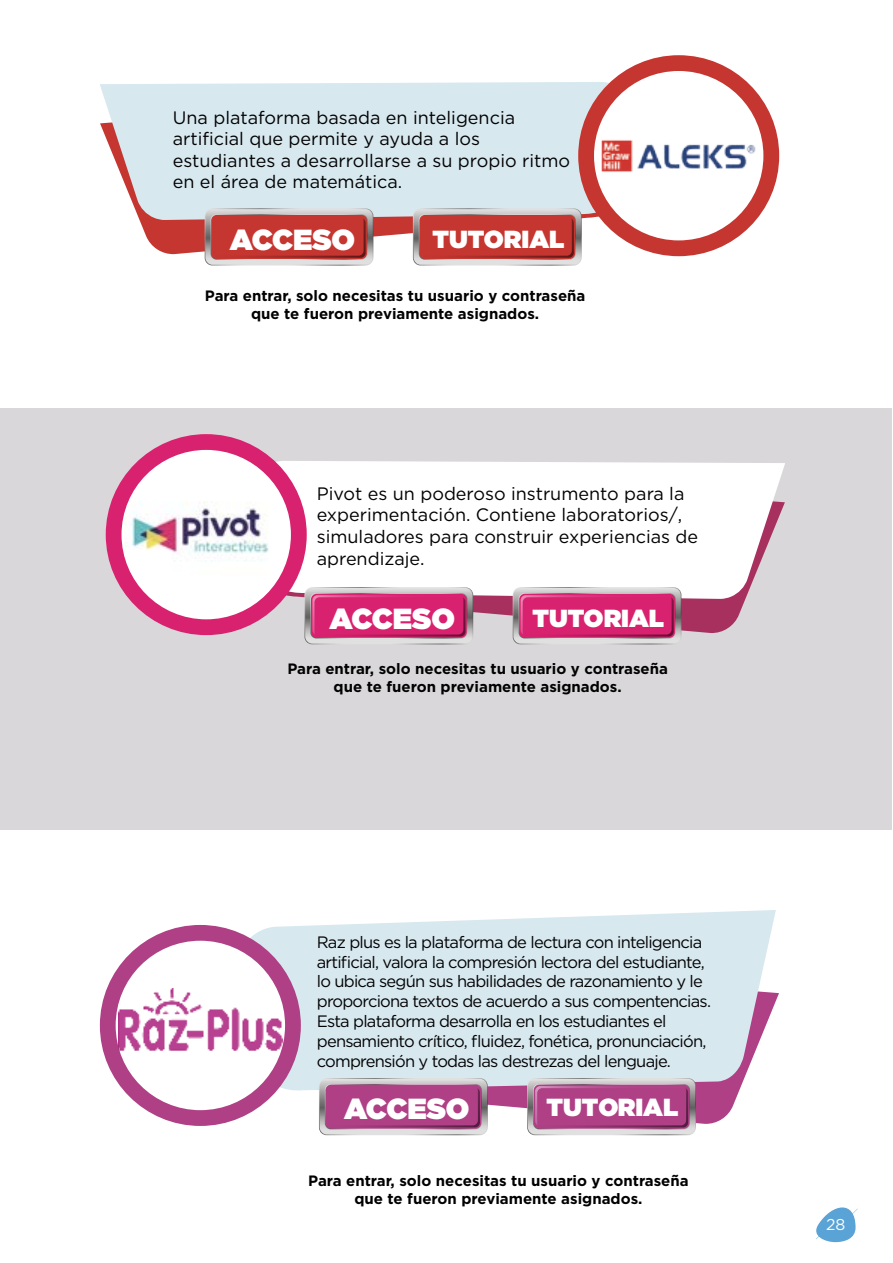
<style>
.page{position:relative;width:893px;height:1263px;background:#fff}
.page>*{position:absolute;margin:0;border:0;box-sizing:border-box;transform-origin:0 0}
.t1{font:900 29.1px "Gotham";color:#fff}
.t2{font:900 24.75px "Gotham";color:#fff}
.t3{font:18px/21.6px "Gotham";color:#020203}
.t4{font:16.5px/19.8px "Gotham";letter-spacing:-.045em;color:#020203}
.t5{font:15.75px "Gotham";color:#fff}
.t6{font:700 15px/18px "Gotham";color:#020203;text-align:center}
.t7{font:700 15px/18px "Gotham";color:#000;text-align:center}
</style>
<div class="page">
<svg style="left:139px;top:220px;width:513px;height:34px"></svg>
<div style="left:100px;top:82px;width:508px;height:138px;background:#d7e8ef"></div>
<div style="left:578px;top:55px;width:201px;height:201px;background:#c53630;border-radius:50%"></div>
<div style="left:594px;top:71px;width:169px;height:169px;background:#fff;border-radius:50%"></div>
<svg style="left:205px;top:208px;width:168px;height:57px;background:#c35f5a"></svg>
<svg style="left:413px;top:208px;width:169px;height:57px;background:#c35f5b"></svg>
<img style="left:595px;top:136px;width:168px;height:39px">
<div style="left:0;top:409px;width:892px;height:421px;background:#d9d7d9"></div>
<svg style="left:236px;top:599px;width:510px;height:34px"></svg>
<div style="left:277px;top:461px;width:508px;height:138px;background:#fff"></div>
<div style="left:106px;top:434px;width:201px;height:201px;background:#d9226f;border-radius:50%"></div>
<div style="left:122px;top:450px;width:169px;height:169px;background:#fff;border-radius:50%"></div>
<img style="left:124px;top:454px;width:153px;height:152px">
<svg style="left:304px;top:587px;width:169px;height:57px"></svg>
<svg style="left:513px;top:587px;width:168px;height:57px"></svg>
<svg style="left:227px;top:992px;width:552px;height:132px"></svg>
<svg style="left:230px;top:910px;width:546px;height:183px;background:#d9e6ed"></svg>
<div style="left:100px;top:925px;width:201px;height:201px;background:#af4086;border-radius:50%"></div>
<div style="left:116px;top:941px;width:169px;height:169px;background:#fff;border-radius:50%"></div>
<img style="left:118px;top:989px;width:165px;height:73px">
<svg style="left:319px;top:1078px;width:169px;height:57px;background:#b36697"></svg>
<svg style="left:527px;top:1078px;width:169px;height:57px;background:#b46797"></svg>
<svg style="left:816px;top:1207px;width:42px;height:35px"></svg>
<p class="t3" style="left:173px;top:106px;width:399px">Una plataforma basada en inteligencia artificial que permite y ayuda a los estudiantes a desarrollarse a su propio ritmo en el área de matemática.</p>
<h1 class="t1" style="left:230px;top:218px;width:127px">ACCESO</h1>
<h2 class="t2" style="left:433px;top:221px;width:133px">TUTORIAL</h2>
<p class="t6" style="left:205px;top:286px;width:382px">Para entrar, solo necesitas tu usuario y contraseña que te fueron previamente asignados.</p>
<p class="t3" style="left:317px;top:482px;width:383px">Pivot es un poderoso instrumento para la experimentación. Contiene laboratorios/, simuladores para construir experiencias de aprendizaje.</p>
<h1 class="t1" style="left:330px;top:597px;width:127px">ACCESO</h1>
<h2 class="t2" style="left:532px;top:600px;width:133px">TUTORIAL</h2>
<p class="t6" style="left:287px;top:660px;width:382px">Para entrar, solo necesitas tu usuario y contraseña que te fueron previamente asignados.</p>
<p class="t4" style="left:317px;top:932px;width:396px">Raz plus es la plataforma de lectura con inteligencia artificial, valora la compresión lectora del estudiante, lo ubica según sus habilidades de razonamiento y le proporciona textos de acuerdo a sus compentencias.<br>Esta plataforma desarrolla en los estudiantes el pensamiento crítico, fluidez, fonética, pronunciación, comprensión y todas las destrezas del lenguaje.</p>
<h1 class="t1" style="left:344px;top:1088px;width:127px">ACCESO</h1>
<h2 class="t2" style="left:546px;top:1089px;width:133px">TUTORIAL</h2>
<p class="t7" style="left:308px;top:1171px;width:382px">Para entrar, solo necesitas tu usuario y contraseña que te fueron previamente asignados.</p>
<p class="t5" style="left:826px;top:1215px;width:21px">28</p>
</div>
